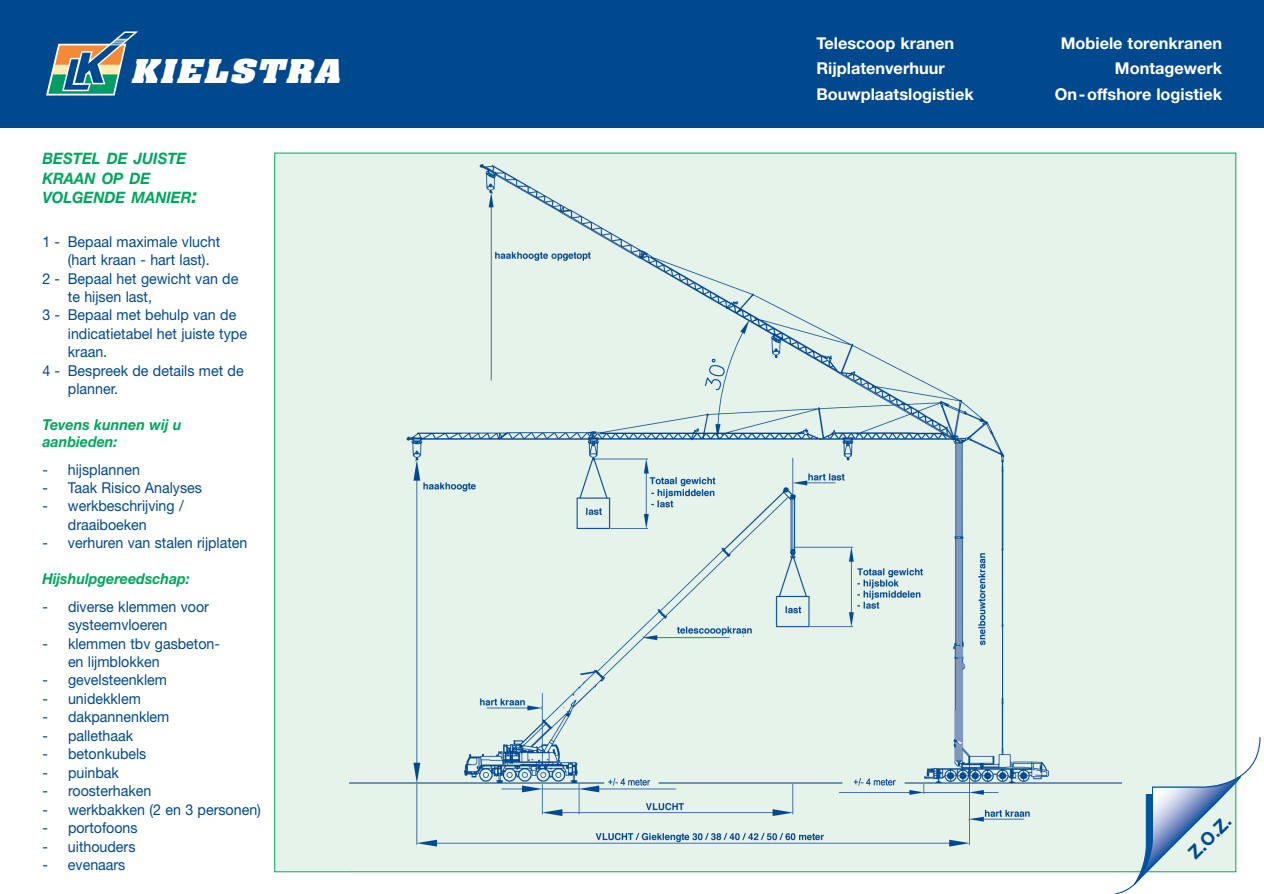
<style>
.page{position:relative;width:1264px;height:894px;background:#fff}
.page>*{position:absolute;margin:0;border:0;box-sizing:border-box;transform-origin:0 0}
.t1{font:italic 700 32.25px "Aachen BT";color:#fff;scale:1.26 1}
.t2{font:700 18px "Helvetica Neue";color:#01498e}
.t3{font:700 16.35px/25.8px "Helvetica Neue";color:#fff}
.t4{font:italic 700 15.75px/19.5px "Helvetica Neue";color:#00a65f;scale:.95 1}
.t5{font:15px/18.5px "Helvetica Neue";color:#01498e;scale:.95 1}
.t6{font:italic 700 15px/17px "Helvetica Neue";color:#00a65f;scale:.95 1}
.s1{font-size:21px}
</style>
<div class="page">
<div style="left:275px;top:153px;width:960px;height:718px;background:#e5f3ea"></div>
<img style="left:349px;top:164px;width:752px;height:683px">
<div style="left:0;top:0;width:1264px;height:128px;background:#01498e"></div>
<svg style="left:46px;top:31px;width:92px;height:65px"></svg>
<svg style="left:1101px;top:736px;width:160px;height:158px"></svg>
<h1 class="t1" style="left:130px;top:59px;width:174px">KIELSTRA</h1>
<p class="t4" style="left:42px;top:150px;width:165px">BESTEL DE JUISTE<br>KRAAN OP DE<br>VOLGENDE MANIER<span class="s1">:</span></p>
<p class="t5" style="left:42px;top:233px;width:189px">1 - Bepaal maximale vlucht</p>
<p class="t5" style="left:68px;top:252px;width:151px">(hart kraan - hart last).</p>
<p class="t5" style="left:42px;top:270px;width:208px">2 - Bepaal het gewicht van de</p>
<p class="t5" style="left:68px;top:289px;width:90px">te hijsen last,</p>
<p class="t5" style="left:42px;top:307px;width:206px">3 - Bepaal met behulp van de</p>
<p class="t5" style="left:68px;top:326px;width:190px">indicatietabel het juiste type</p>
<p class="t5" style="left:68px;top:344px;width:43px">kraan.</p>
<p class="t5" style="left:42px;top:363px;width:213px">4 - Bespreek de details met de</p>
<p class="t5" style="left:68px;top:381px;width:54px">planner.</p>
<p class="t6" style="left:42px;top:417px;width:148px">Tevens kunnen wij u aanbieden:</p>
<p class="t5" style="left:42px;top:461px;width:104px">- hijsplannen</p>
<p class="t5" style="left:42px;top:480px;width:169px">- Taak Risico Analyses</p>
<p class="t5" style="left:68px;top:498px;width:124px;text-indent:-26px">- werkbeschrijving / draaiboeken</p>
<p class="t5" style="left:42px;top:535px;width:217px">- verhuren van stalen rijplaten</p>
<p class="t6" style="left:42px;top:571px;width:157px">Hijshulpgereedschap:</p>
<p class="t5" style="left:68px;top:598px;width:150px;text-indent:-26px">- diverse klemmen voor systeemvloeren</p>
<p class="t5" style="left:68px;top:635px;width:162px;text-indent:-26px">- klemmen tbv gasbeton&shy;en lijmblokken</p>
<p class="t5" style="left:42px;top:672px;width:133px">- gevelsteenklem</p>
<p class="t5" style="left:42px;top:691px;width:105px">- unidekklem</p>
<p class="t5" style="left:42px;top:709px;width:135px">- dakpannenklem</p>
<p class="t5" style="left:42px;top:728px;width:97px">- pallethaak</p>
<p class="t5" style="left:42px;top:746px;width:111px">- betonkubels</p>
<p class="t5" style="left:42px;top:764px;width:82px">- puinbak</p>
<p class="t5" style="left:42px;top:783px;width:116px">- roosterhaken</p>
<p class="t5" style="left:42px;top:801px;width:232px">- werkbakken (2 en 3 personen)</p>
<p class="t5" style="left:42px;top:820px;width:102px">- portofoons</p>
<p class="t5" style="left:42px;top:838px;width:99px">- uithouders</p>
<p class="t5" style="left:42px;top:857px;width:89px">- evenaars</p>
<p class="t3" style="left:816px;top:31px;width:159px">Telescoop kranen<br>Rijplatenverhuur<br>Bouwplaatslogistiek</p>
<p class="t3" style="left:1054px;top:31px;width:169px;text-align:right">Mobiele torenkranen<br>Montagewerk<br>On-offshore logistiek</p>
<p class="t2" style="left:1186px;top:851px;width:54px;rotate:-45deg">Z.O.Z.</p>
</div>
